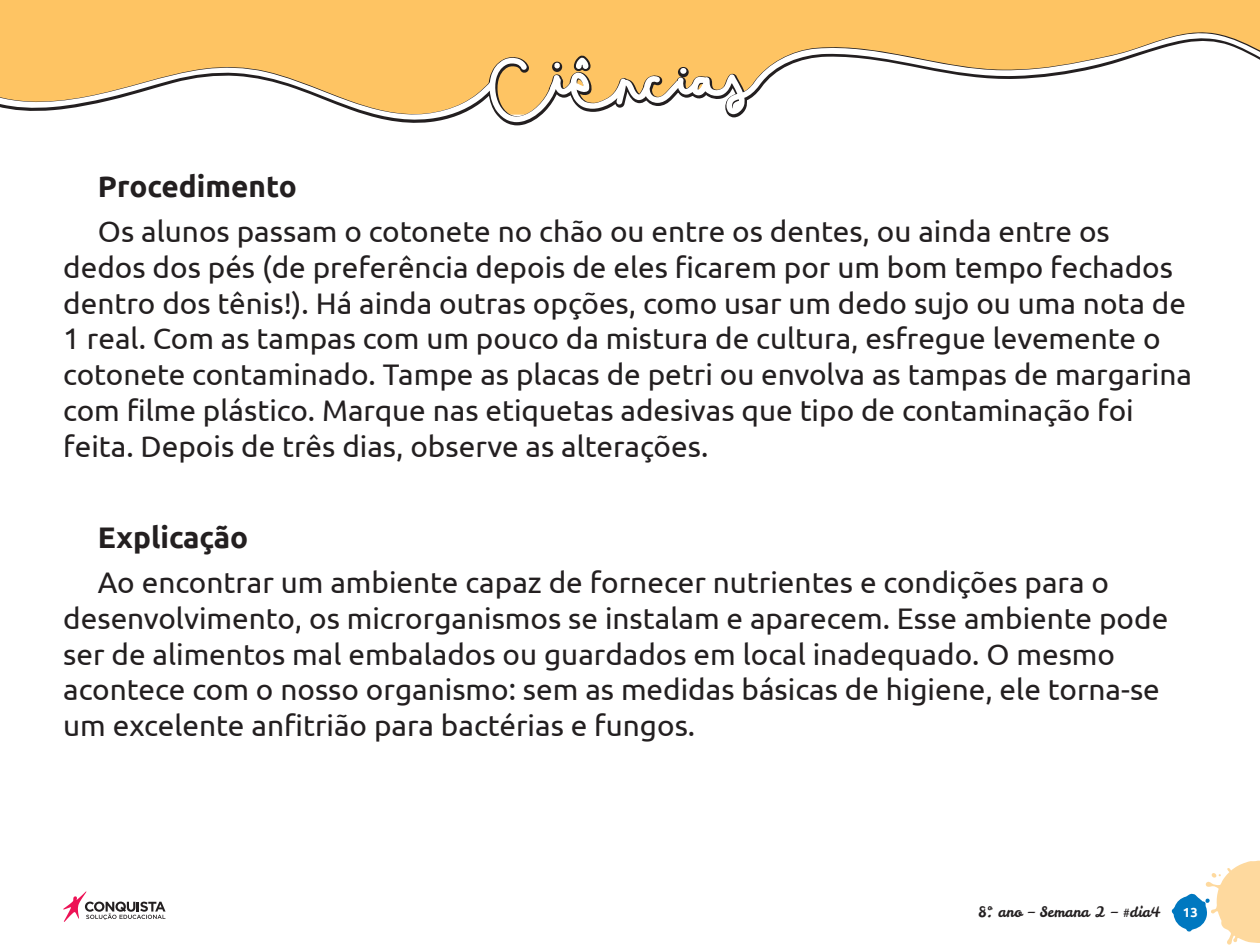
<style>
.page{position:relative;width:1260px;height:945px;background:#fff}
.page>*{position:absolute;margin:0;border:0;box-sizing:border-box;transform-origin:0 0}
.t1{font:29.75px/35.7px "Ubuntu";color:#231f20}
.t2{font:700 29.75px "Ubuntu";color:#231f20}
.t3{font:14.35px "Leckerli One";color:#231f20}
.t4{font:700 13.12px "Ubuntu";color:#fff}
</style>
<div class="page">
<svg style="left:1172px;top:861px;width:88px;height:84px"></svg>
<svg style="left:63px;top:891px;width:103px;height:31px"></svg>
<div style="left:0;top:0;width:1260px;height:28px;background:#fec463"></div>
<svg style="left:0;top:28px;width:1260px;height:98px"></svg>
<svg style="left:0;top:29px;width:1260px;height:93px;fill:#fec463"></svg>
<svg style="left:574px;top:55px;width:18px;height:18px"></svg>
<p class="t2" style="left:98px;top:168px;width:200px">Procedimento</p>
<p class="t1" style="left:63px;top:213px;width:1130px;text-indent:35px">Os alunos passam o cotonete no chão ou entre os dentes, ou ainda entre os dedos dos pés (de preferência depois de eles ficarem por um bom tempo fechados dentro dos tênis!). Há ainda outras opções, como usar um dedo sujo ou uma nota de 1 real. Com as tampas com um pouco da mistura de cultura, esfregue levemente o cotonete contaminado. Tampe as placas de petri ou envolva as tampas de margarina com filme plástico. Marque nas etiquetas adesivas que tipo de contaminação foi feita. Depois de três dias, observe as alterações.</p>
<p class="t2" style="left:98px;top:519px;width:152px">Explicação</p>
<p class="t1" style="left:63px;top:564px;width:1107px;text-indent:35px">Ao encontrar um ambiente capaz de fornecer nutrientes e condições para o desenvolvimento, os microrganismos se instalam e aparecem. Esse ambiente pode ser de alimentos mal embalados ou guardados em local inadequado. O mesmo acontece com o nosso organismo: sem as medidas básicas de higiene, ele torna-se um excelente anfitrião para bactérias e fungos.</p>
<p class="t3" style="left:978px;top:903px;width:184px">8º. ano – Semana 2 – #dia4</p>
<p class="t4" style="left:1183px;top:905px;width:16px">13</p>
</div>
